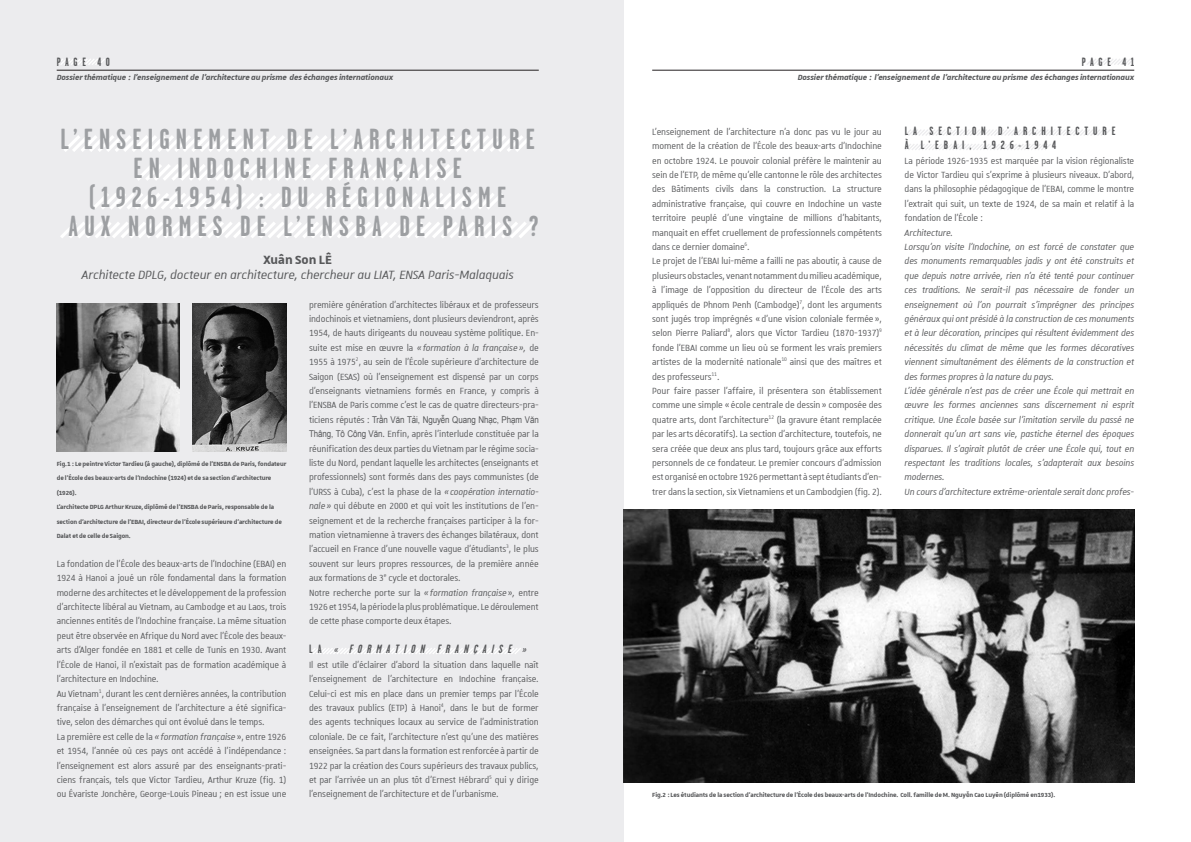
<style>
.page{position:relative;width:1191px;height:842px;background:#fff}
.page>*{position:absolute;margin:0;border:0;box-sizing:border-box;transform-origin:0 0}
.t1{font:700 29px/28.8px "Garage Gothic";letter-spacing:.215em;color:#9d9fa2;text-align:center}
.t2{font:italic 16px "Unistra A";letter-spacing:-.01em;color:#57585a;scale:.95 1}
.t3{font:700 16px "Unistra A";color:#57585a}
.t4{font:12px/14.4px "Unistra A";letter-spacing:-.01em;color:#57585a;scale:.9 1}
.t5{font:italic 12px/14.4px "Unistra A";letter-spacing:-.01em;color:#57585a;scale:.9 1}
.t6{font:700 12px/14.4px "Garage Gothic";letter-spacing:.415em;color:#57585a}
.t7{font:italic 700 12px "Garage Gothic";color:#57585a}
.t8{font:700 12px "Garage Gothic";letter-spacing:.415em;color:#57585a;scale:.95 1}
.t9{font:italic 700 10px "Unistra A";letter-spacing:-.01em;color:#57585a}
.t10{font:9.4px "Arial";letter-spacing:-.01em;color:#57585a;scale:.85 1}
.t11{font:700 8px/14.4px "Unistra A";letter-spacing:-.01em;color:#57585a}
.s1{font-style:italic}
.s2{font-family:"Unistra A";font-size:12px}
.s3{font-family:"Arial";font-size:9.4px}
.s4{font-style:normal}
.s5{font-family:"Arial";font-size:6.5px}
</style>
<div class="page">
<div style="left:0;top:0;width:624px;height:842px;background:#ececee"></div>
<hr style="left:57px;top:70px;width:482px;height:1px;background:#231f20">
<hr style="left:652px;top:70px;width:482px;height:1px;background:#231f20">
<svg style="left:57px;top:59px;width:48px;height:6px"></svg>
<svg style="left:1087px;top:59px;width:47px;height:6px"></svg>
<svg style="left:309px;top:648px;width:212px;height:6px"></svg>
<svg style="left:60px;top:135px;width:475px;height:103px"></svg>
<img style="left:57px;top:303px;width:122px;height:149px">
<img style="left:193px;top:303px;width:93px;height:149px">
<svg style="left:905px;top:129px;width:205px;height:21px"></svg>
<img style="left:624px;top:509px;width:510px;height:274px">
<p class="t8" style="left:57px;top:56px;width:57px">PAGE 40</p>
<p class="t8" style="left:1081px;top:56px;width:57px">PAGE 41</p>
<p class="t9" style="left:57px;top:72px;width:338px">Dossier thématique : l’enseignement de l’architecture au prisme des échanges internationaux</p>
<h1 class="t1" style="left:61px;top:125px;width:479px">L’ENSEIGNEMENT DE L’ARCHITECTURE<br>EN INDOCHINE FRANÇAISE (1926-1954) : DU RÉGIONALISME<br>AUX NORMES DE L’ENSBA DE PARIS ?</h1>
<h2 class="t3" style="left:263px;top:251px;width:70px">Xuân Son LÊ</h2>
<h2 class="t2" style="left:82px;top:266px;width:456px">Architecte DPLG, docteur en architecture, chercheur au LIAT, ENSA Paris-Malaquais</h2>
<p class="t11" style="left:57px;top:456px;width:231px">Fig.1 :Le peintre Victor Tardieu (à gauche), diplômé de l’ENSBA de Paris,fondateur de l’École des beaux-arts de l’Indochine (1924) et de sa section d’architecture (1926).<br>L’architecte DPLG Arthur Kruze, diplômé de l’ENSBA de Paris,responsable de la section d’architecture de l’EBAI, directeur de l’École supérieure d’architecture de Dalat et de celle de Saigon.</p>
<p class="t4" style="left:57px;top:556px;width:257px">La fondation de l’École des beaux-arts de l’Indochine (EBAI) en 1924 à Hanoi a joué un rôle fondamental dans la formation moderne des architectes et le développement de la profession d’architecte libéral au Vietnam, au Cambodge et au Laos, trois anciennes entités de l’Indochine française. La même situation peut être observée en Afrique du Nord avec l’École des beaux&shy;arts d’Alger fondée en 1881 et celle de Tunis en 1930. Avant l’École de Hanoi, il n’existait pas de formation académique à l’architecture en Indochine.<br>Au Vietnam<sup>1</sup>, durant les cent dernières années, la contribution française à l’enseignement de l’architecture a été significa&shy;tive, selon des démarches qui ont évolué dans le temps.<br>La première est celle de la <span class="s1">«formation française</span>», entre 1926 et 1954, l’année où ces pays ont accédé à l’indépendance : l’enseignement est alors assuré par des enseignants-prati&shy;ciens français, tels que Victor Tardieu, Arthur Kruze (fig. 1) ou Évariste Jonchère, George-Louis Pineau ; en est issue une</p>
<p class="t4" style="left:309px;top:297px;width:257px;text-align:justify">première génération d’architectes libéraux et de professeurs indochinois et vietnamiens, dont plusieurs deviendront, après 1954, de hauts dirigeants du nouveau système politique. En&shy;suite est mise en œuvre la <span class="s1">«formation à la française»,</span> de 1955 à 1975<sup>2</sup>, au sein de l’École supérieure d’architecture de Saigon (ESAS) où l’enseignement est dispensé par un corps d’enseignants vietnamiens formés en France, y compris à l’ENSBA de Paris comme c’est le cas de quatre directeurs-pra-</p>
<p class="t10" style="left:309px;top:413px;width:272px"><span class="s2">ticiens réputés :</span> Trần Văn Tải, Nguyễn Quang Nhạc, Phạm Văn</p>
<p class="t4" style="left:309px;top:426px;width:257px"><span class="s3">Thâng, Tô Công Văn</span>. Enfin, après l’interlude constituée par la réunification des deux parties du Vietnam par le régime socia&shy;liste du Nord, pendant laquelle les architectes (enseignants et professionnels) sont formés dans des pays communistes (de l’URSS à Cuba), c’est la phase de la <span class="s1">«coopération internatio&shy;nale»</span> qui débute en 2000 et qui voit les institutions de l’en&shy;seignement et de la recherche françaises participer à la for&shy;mation vietnamienne à travers des échanges bilatéraux, dont l’accueil en France d’une nouvelle vague d’étudiants<sup>3</sup>, le plus souvent sur leurs propres ressources, de la première année aux formations de 3<sup>e</sup> cycle et doctorales.<br>Notre recherche porte sur la <span class="s1">«formation française</span>»<span class="s1">,</span> entre 1926 et 1954, la période la plus problématique. Le déroulement de cette phase comporte deux étapes.</p>
<p class="t7" style="left:309px;top:643px;width:221px"><span class="s4">L A</span> « FORMATION FRANÇAISE »</p>
<p class="t4" style="left:309px;top:657px;width:257px;text-align:justify">Il est utile d’éclairer d’abord la situation dans laquelle naît l’enseignement de l’architecture en Indochine française.<br>Celui-ci est mis en place dans un premier temps par l’École des travaux publics (ETP) à Hanoi<sup>4</sup>, dans le but de former des agents techniques locaux au service de l’administration coloniale. De ce fait, l’architecture n’est qu’une des matières enseignées. Sa part dans la formation est renforcée à partir de 1922 par la création des Cours supérieurs des travaux publics, et par l’arrivée un an plus tôt d’Ernest Hébrard<sup>5</sup> qui y dirige l’enseignement de l’architecture et de l’urbanisme.</p>
<p class="t9" style="left:797px;top:72px;width:338px">Dossier thématique : l’enseignement de l’architecture au prisme des échanges internationaux</p>
<p class="t4" style="left:652px;top:124px;width:257px">L’enseignement de l’architecture n’a donc pas vu le jour au moment de la création de l’École des beaux-arts d’Indochine en octobre 1924. Le pouvoir colonial préfère le maintenir au sein de l’ETP, de même qu’elle cantonne le rôle des architectes des Bâtiments civils dans la construction. La structure administrative française, qui couvre en Indochine un vaste territoire peuplé d’une vingtaine de millions d’habitants, manquait en effet cruellement de professionnels compétents dans ce dernier domaine<sup>6</sup>.<br>Le projet de l’EBAI lui-même a failli ne pas aboutir, à cause de plusieurs obstacles, venant notamment du milieu académique, à l’image de l’opposition du directeur de l’École des arts appliqués de Phnom Penh (Cambodge)<sup>7</sup>, dont les arguments sont jugés trop imprégnés «d’une vision coloniale fermée», selon Pierre Paliard<sup>8</sup>, alors que Victor Tardieu (1870-1937)<sup>9 </sup>fonde l’EBAI comme un lieu où se forment les vrais premiers artistes de la modernité nationale<sup>10</sup> ainsi que des maîtres et des professeurs<sup>11</sup>.<br>Pour faire passer l’affaire, il présentera son établissement comme une simple «école centrale de dessin» composée des quatre arts, dont l’architecture<sup>12</sup> (la gravure étant remplacée par les arts décoratifs). La section d’architecture, toutefois, ne sera créée que deux ans plus tard, toujours grâce aux efforts personnels de ce fondateur. Le premier concours d’admission est organisé en octobre 1926 permettant à sept étudiants d’en&shy;trer dans la section, six Vietnamiens et un Cambodgien (fig. 2).</p>
<p class="t6" style="left:904px;top:124px;width:212px">LA SECTION D’ARCHITECTURE<br>À L’EBAI, 1926-1944</p>
<p class="t4" style="left:904px;top:153px;width:257px;text-align:justify">La période 1926-1935 est marquée par la vision régionaliste de Victor Tardieu qui s’exprime à plusieurs niveaux. D’abord, dans la philosophie pédagogique de l’EBAI, comme le montre l’extrait qui suit, un texte de 1924, de sa main et relatif à la fondation de l’École :</p>
<p class="t5" style="left:904px;top:225px;width:257px">Architecture.<br>Lorsqu’on visite l’Indochine, on est forcé de constater que des monuments remarquables jadis y ont été construits et que depuis notre arrivée, rien n’a été tenté pour continuer ces traditions. Ne serait-il pas nécessaire de fonder un enseignement où l’on pourrait s’imprégner des principes généraux qui ont présidé à la construction de ces monuments et à leur décoration, principes qui résultent évidemment des nécessités du climat de même que les formes décoratives viennent simultanément des éléments de la construction et des formes propres à la nature du pays.<br>L’idée générale n’est pas de créer une École qui mettrait en œuvre les formes anciennes sans discernement ni esprit critique. Une École basée sur l’imitation servile du passé ne donnerait qu’un art sans vie, pastiche éternel des époques disparues. Il s’agirait plutôt de créer une École qui, tout en respectant les traditions locales, s’adapterait aux besoins modernes.<br>Un cours d’architecture extrême-orientale serait donc profes-</p>
<p class="t11" style="left:652px;top:788px;width:404px">Fig.2 :Les étudiants de la section d’architecture de l’École des beaux-arts de l’Indochine. Coll.famille deM.Nguy<span class="s5">ễ</span>n Cao Luyên (diplômé en1933).</p>
</div>
